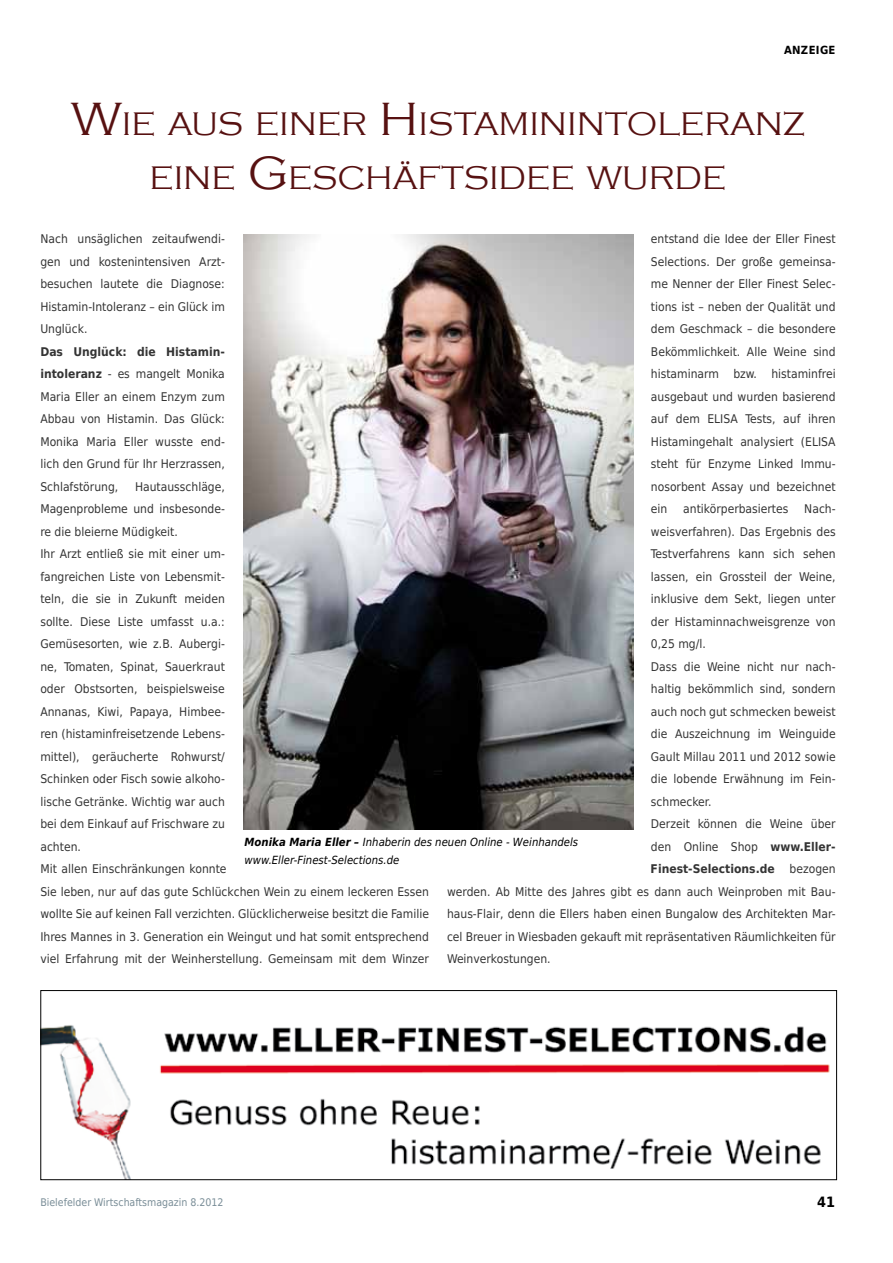
<style>
.page{position:relative;width:893px;height:1263px;background:#fff}
.page>*{position:absolute;margin:0;border:0;box-sizing:border-box;transform-origin:0 0}
.t1{font:300 33.6px/54px "Copperplate Gothic";color:#571111;text-align:center}
.t2{font:700 14.25px "DejaVu Sans Condensed";color:#000}
.t3{font:12px/22.5px "DejaVu Sans Condensed";color:#343434;text-align:justify}
.t4{font:700 12px "DejaVu Sans Condensed";color:#343434}
.t5{font:700 12px "DejaVu Sans Condensed";color:#000}
.t6{font:italic 11.25px/18px "DejaVu Sans Condensed";color:#000}
.t7{font:700 11.25px "DejaVu Sans Condensed";letter-spacing:.03em;color:#000}
.t8{font:10.5px "DejaVu Sans Condensed";color:#798d97}
.s1{font-size:48px}
.s2{font-weight:700}
.s3{font-weight:400}
</style>
<div class="page">
<img style="left:42px;top:1025px;width:788px;height:153px">
<div style="left:40px;top:990px;width:797px;height:190px;border:1px solid #000"></div>
<img style="left:244px;top:234px;width:389px;height:595px">
<p class="t5" style="left:757px;top:40px;width:18px">Gesundheit</p>
<p class="t7" style="left:784px;top:41px;width:53px">ANZEIGE</p>
<h1 class="t1" style="left:71px;top:98px;width:735px"><span class="s1">W</span>IE AUS EINER <span class="s1">H</span>ISTAMININTOLERANZ<br>EINE <span class="s1">G</span>ESCHÄFTSIDEE WURDE</h1>
<p class="t3" style="left:40px;top:227px;width:186px">Nach unsäglichen zeitaufwendi&shy;gen und kostenintensiven Arzt&shy;besuchen lautete die Diagnose:<br>Histamin-Intoleranz – ein Glück im Unglück.</p>
<p class="t3" style="left:40px;top:339px;width:186px"><span class="s2">Das Unglück: die Histamin&shy;intoleranz</span> - es mangelt Monika Maria Eller an einem Enzym zum Abbau von Histamin. Das Glück:<br>Monika Maria Eller wusste end&shy;lich den Grund für Ihr Herzrassen, Schlafstörung,</p>
<p class="t3" style="left:651px;top:227px;width:186px">entstand die Idee der Eller Finest Selections. Der große gemeinsa&shy;me Nenner der Eller Finest Selec&shy;tions ist – neben der Qualität und dem Geschmack – die besondere Bekömmlichkeit. Alle Weine sind histaminarm bzw. histaminfrei ausgebaut und wurden basierend auf dem ELISA Tests, auf ihren Histamingehalt analysiert (ELISA steht für Enzyme Linked Immu&shy;nosorbent Assay und bezeichnet ein</p>
<p class="t3" style="left:40px;top:474px;width:390px;text-align:left;text-indent:95px">Hautausschläge,<br>Magenprobleme und insbesonde-<br>re die bleierne Müdigkeit.<br>Ihr Arzt entließ sie mit einer um-<br>fangreichen Liste von Lebensmit-<br>teln, die sie in Zukunft meiden<br>sollte. Diese Liste umfasst u.a.:<br>Gemüsesorten, wie z.B. Aubergi-<br>ne, Tomaten, Spinat, Sauerkraut<br>oder Obstsorten, beispielsweise<br>Annanas, Kiwi, Papaya, Himbee-<br>ren (histaminfreisetzende Lebens-<br>mittel), geräucherte Rohwurst/<br>Schinken oder Fisch sowie alkoho-<br>lische Getränke. Wichtig war auch<br>bei dem Einkauf auf Frischware zu<br>achten.<br>Mit allen Einschränkungen konnte<br>Sie leben, nur auf das gute Schlückchen Wein zu einem leckeren Essen wollte Sie auf keinen Fall verzichten. Glücklicherweise besitzt die Familie Ihres Mannes in 3. Generation ein Weingut und hat somit entsprechend viel Erfahrung mit der Weinherstellung. Gemeinsam mit dem Winzer</p>
<p class="t3" style="left:683px;top:497px;width:107px">antikörperbasiertes</p>
<p class="t3" style="left:804px;top:497px;width:33px">Nach-</p>
<p class="t3" style="left:651px;top:519px;width:186px">weisverfahren). Das Ergebnis des</p>
<p class="t3" style="left:651px;top:542px;width:186px">Testverfahrens kann sich sehen</p>
<p class="t3" style="left:651px;top:564px;width:186px">lassen, ein Grossteil der Weine,</p>
<p class="t3" style="left:651px;top:587px;width:186px">inklusive dem Sekt, liegen unter</p>
<p class="t3" style="left:651px;top:609px;width:186px">der Histaminnachweisgrenze von</p>
<p class="t3" style="left:651px;top:632px;width:56px">0,25 mg/l.</p>
<p class="t3" style="left:651px;top:654px;width:186px">Dass die Weine nicht nur nach-</p>
<p class="t3" style="left:651px;top:677px;width:186px">haltig bekömmlich sind, sondern</p>
<p class="t3" style="left:651px;top:699px;width:186px">auch noch gut schmecken beweist</p>
<p class="t3" style="left:651px;top:722px;width:186px">die Auszeichnung im Weinguide</p>
<p class="t3" style="left:651px;top:744px;width:186px">Gault Millau 2011 und 2012 sowie</p>
<p class="t3" style="left:651px;top:767px;width:186px">die lobende Erwähnung im Fein-</p>
<p class="t3" style="left:651px;top:789px;width:62px">schmecker.</p>
<p class="t3" style="left:651px;top:812px;width:186px">Derzeit können die Weine über</p>
<p class="t3" style="left:651px;top:834px;width:186px">den Online Shop <span class="s2">www.Eller-</span></p>
<p class="t4" style="left:651px;top:859px;width:187px">Finest-Selections.de <span class="s3">bezogen</span></p>
<p class="t3" style="left:447px;top:879px;width:390px">werden. Ab Mitte des Jahres gibt es dann auch Weinproben mit Bau-</p>
<p class="t3" style="left:447px;top:902px;width:390px">haus-Flair, denn die Ellers haben einen Bungalow des Architekten Mar-</p>
<p class="t3" style="left:447px;top:924px;width:390px">cel Breuer in Wiesbaden gekauft mit repräsentativen Räumlichkeiten für</p>
<p class="t3" style="left:447px;top:947px;width:105px">Weinverkostungen.</p>
<p class="t6" style="left:245px;top:833px;width:335px"><span class="s2">Monika Maria Eller –</span> Inhaberin des neuen Online - Weinhandels www.Eller-Finest-Selections.de</p>
<p class="t8" style="left:40px;top:1194px;width:185px">Bielefelder Wirtschaftsmagazin 8.2012</p>
<p class="t2" style="left:817px;top:1190px;width:19px">41</p>
</div>
